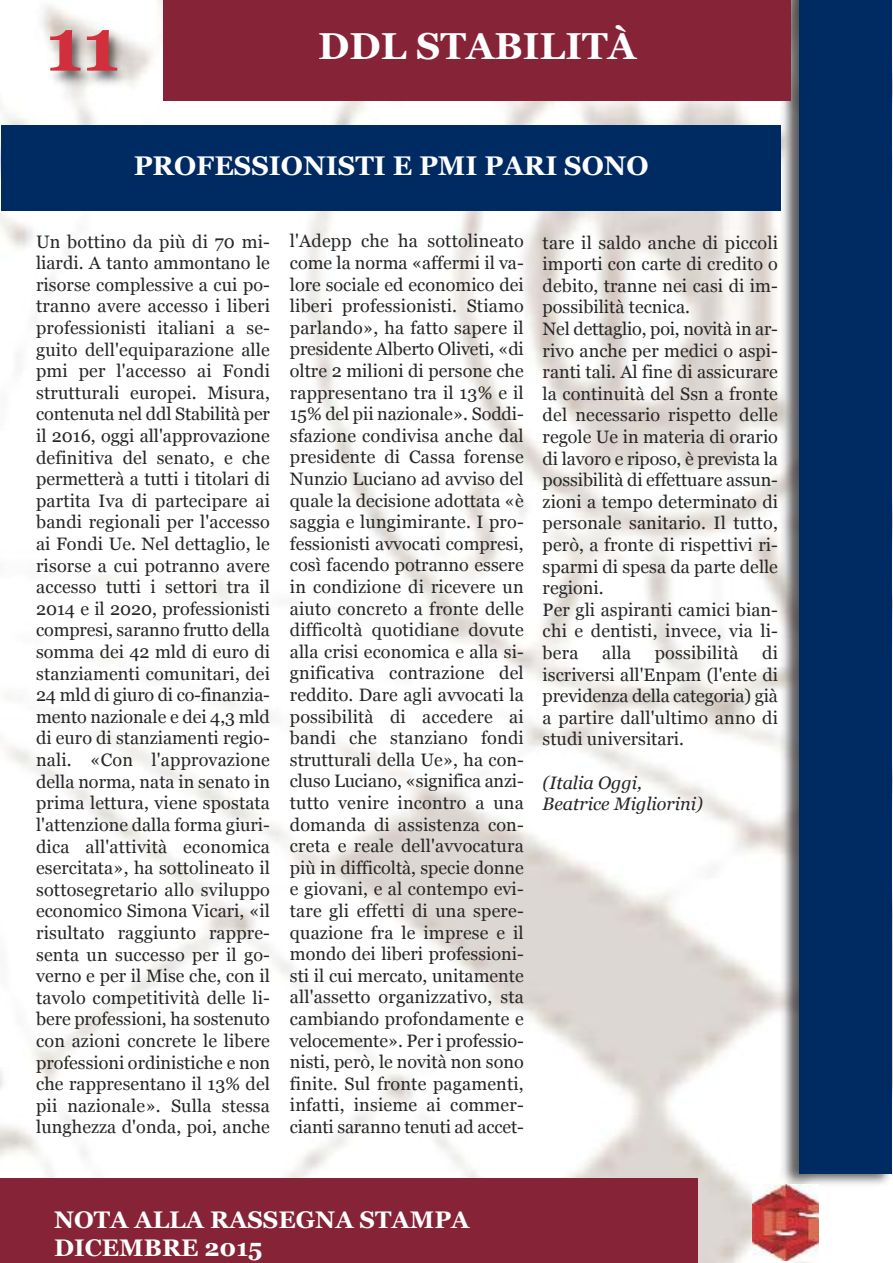
<style>
.page{position:relative;width:893px;height:1263px;background:#fff}
.page>*{position:absolute;margin:0;border:0;box-sizing:border-box;transform-origin:0 0}
.t1{font:700 75px "Georgia";color:#d12f3b}
.t2{font:700 37.5px "Georgia";color:#fff}
.t3{font:700 27px "Georgia";color:#fff}
.t4{font:700 24px/28.8px "Georgia";color:#fff}
.t5{font:18px/21.6px "Georgia";letter-spacing:.005em;color:#272627;text-align:justify}
.t6{font:italic 18px/21.6px "Georgia";color:#272627}
</style>
<div class="page">
<img style="left:0;top:100px;width:819px;height:1163px">
<img style="left:0;top:0;width:189px;height:120px">
<div style="left:0;top:1178px;width:697px;height:85px;background:#862336"></div>
<img style="left:777px;top:0;width:116px;height:1189px">
<div style="left:799px;top:0;width:93px;height:1173px;background:#002b62"></div>
<div style="left:164px;top:0;width:627px;height:100px;background:#862336"></div>
<div style="left:2px;top:125px;width:779px;height:85px;background:#002b62"></div>
<img style="left:752px;top:1184px;width:66px;height:77px">
<h1 class="t1" style="left:46px;top:2px;width:75px">11</h1>
<h2 class="t2" style="left:318px;top:25px;width:313px">DDL STABILITÀ</h2>
<h3 class="t3" style="left:134px;top:150px;width:517px">PROFESSIONISTI E PMI PARI SONO</h3>
<p class="t5" style="left:36px;top:231px;width:235px">Un bottino da più di 70 mi&shy;liardi. A tanto ammontano le risorse complessive a cui po&shy;tranno avere accesso i liberi professionisti italiani a se&shy;guito dell'equiparazione alle pmi per l'accesso ai Fondi strutturali europei. Misura, contenuta nel ddl Stabilità per il 2016, oggi all'approvazione definitiva del senato, e che permetterà a tutti i titolari di partita Iva di partecipare ai bandi regionali per l'accesso ai Fondi Ue. Nel dettaglio, le risorse a cui potranno avere accesso tutti i settori tra il 2014 e il 2020, professionisti compresi, saranno frutto della somma dei 42 mld di euro di stanziamenti comunitari, dei 24 mld di giuro di co-finanzia&shy;mento nazionale e dei 4,3 mld di euro di stanziamenti regio&shy;nali. «Con l'approvazione della norma, nata in senato in prima lettura, viene spostata l'attenzione dalla forma giuri&shy;dica all'attività economica esercitata», ha sottolineato il sottosegretario allo sviluppo economico Simona Vicari, «il risultato raggiunto rappre&shy;senta un successo per il go&shy;verno e per il Mise che, con il tavolo competitività delle li&shy;bere professioni, ha sostenuto con azioni concrete le libere professioni ordinistiche e non che rappresentano il 13% del pii nazionale». Sulla stessa lunghezza d'onda, poi, anche</p>
<p class="t5" style="left:290px;top:230px;width:235px">l'Adepp che ha sottolineato come la norma «affermi il va&shy;lore sociale ed economico dei liberi professionisti. Stiamo parlando», ha fatto sapere il presidente Alberto Oliveti, «di oltre 2 milioni di persone che rappresentano tra il 13% e il 15% del pii nazionale». Soddi&shy;sfazione condivisa anche dal presidente di Cassa forense Nunzio Luciano ad avviso del quale la decisione adottata «è saggia e lungimirante. I pro&shy;fessionisti avvocati compresi, così facendo potranno essere in condizione di ricevere un aiuto concreto a fronte delle difficoltà quotidiane dovute alla crisi economica e alla si&shy;gnificativa contrazione del reddito. Dare agli avvocati la possibilità di accedere ai bandi che stanziano fondi strutturali della Ue», ha con&shy;cluso Luciano, «significa anzi&shy;tutto venire incontro a una domanda di assistenza con&shy;creta e reale dell'avvocatura più in difficoltà, specie donne e giovani, e al contempo evi&shy;tare gli effetti di una spere&shy;quazione fra le imprese e il mondo dei liberi professioni&shy;sti il cui mercato, unitamente all'assetto organizzativo, sta cambiando profondamente e velocemente». Per i professio&shy;nisti, però, le novità non sono finite. Sul fronte pagamenti, infatti, insieme ai commer&shy;cianti saranno tenuti ad accet-</p>
<p class="t5" style="left:543px;top:231px;width:237px;text-align:left">tare il saldo anche di piccoli importi con carte di credito o debito, tranne nei casi di im&shy;possibilità tecnica.<br>Nel dettaglio, poi, novità in ar&shy;rivo anche per medici o aspi&shy;ranti tali. Al fine di assicurare la continuità del Ssn a fronte del necessario rispetto delle regole Ue in materia di orario di lavoro e riposo, è prevista la possibilità di effettuare assun&shy;zioni a tempo determinato di personale sanitario. Il tutto, però, a fronte di rispettivi ri&shy;sparmi di spesa da parte delle regioni.<br>Per gli aspiranti camici bian&shy;chi e dentisti, invece, via li&shy;bera</p>
<p class="t5" style="left:543px;top:642px;width:237px;text-indent:220px">di iscriversi all'Enpam (l'ente di previdenza della categoria) già a partire dall'ultimo anno di studi universitari.</p>
<p class="t6" style="left:543px;top:771px;width:162px">(Italia Oggi,<br>Beatrice Migliorini)</p>
<p class="t5" style="left:602px;top:642px;width:30px">alla</p>
<p class="t5" style="left:655px;top:642px;width:85px">possibilità</p>
<h3 class="t4" style="left:54px;top:1205px;width:417px">NOTA ALLA RASSEGNA STAMPA<br>DICEMBRE 2015</h3>
</div>
